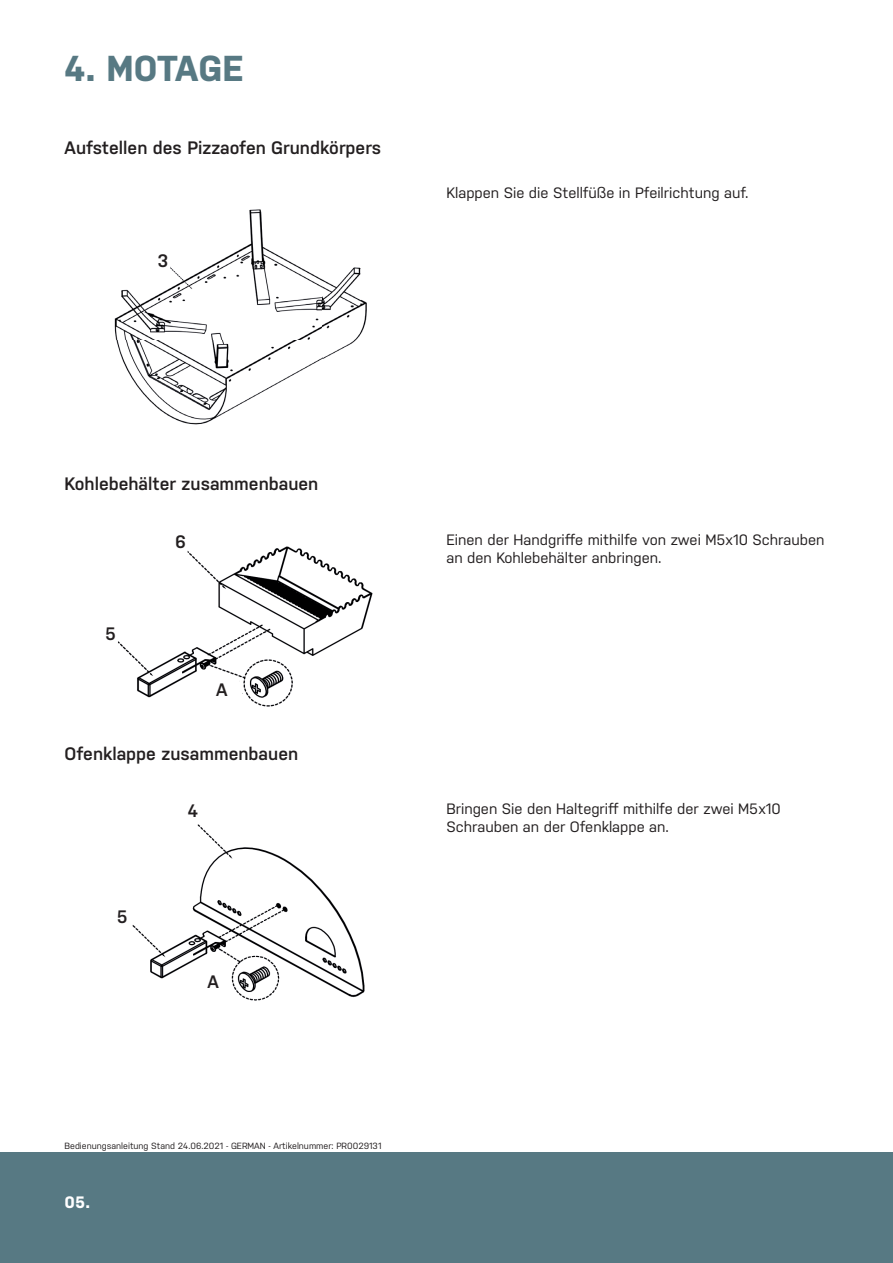
<style>
.page{position:relative;width:893px;height:1263px;background:#fff}
.page>*{position:absolute;margin:0;border:0;box-sizing:border-box;transform-origin:0 0}
.t1{font:700 36px "Nudista";color:#577983}
.t2{font:600 18px "Nudista";color:#231f20}
.t3{font:700 16.5px "Nudista";color:#fff}
.t4{font:15px/18px "Nudista";color:#231f20}
.t5{font:9px "Nudista";color:#231f20}
</style>
<div class="page">
<div style="left:0;top:1152px;width:893px;height:111px;background:#577983"></div>
<img style="left:114px;top:209px;width:253px;height:216px">
<img style="left:118px;top:546px;width:255px;height:161px">
<img style="left:132px;top:824px;width:233px;height:177px">
<div style="left:157px;top:254px;width:13px;height:15px;background:#fff"></div>
<h1 class="t1" style="left:65px;top:47px;width:180px">4. MOTAGE</h1>
<p class="t2" style="left:65px;top:137px;width:318px">Aufstellen des Pizzaofen Grundkörpers</p>
<p class="t2" style="left:157px;top:251px;width:12px">3</p>
<p class="t4" style="left:446px;top:184px;width:304px">Klappen Sie die Stellfüße in Pfeilrichtung auf.</p>
<p class="t2" style="left:65px;top:473px;width:255px">Kohlebehälter zusammenbauen</p>
<p class="t2" style="left:105px;top:623px;width:12px">5</p>
<p class="t2" style="left:175px;top:531px;width:13px">6</p>
<p class="t2" style="left:216px;top:680px;width:13px">A</p>
<p class="t2" style="left:65px;top:743px;width:235px">Ofenklappe zusammenbauen</p>
<p class="t2" style="left:117px;top:906px;width:12px">5</p>
<p class="t2" style="left:188px;top:800px;width:12px">4</p>
<p class="t2" style="left:207px;top:971px;width:13px">A</p>
<p class="t5" style="left:65px;top:1141px;width:318px">Bedienungsanleitung Stand 24.06.2021 - GERMAN - Artikelnummer: PR0029131</p>
<p class="t3" style="left:65px;top:1192px;width:27px">05.</p>
<p class="t4" style="left:446px;top:530px;width:380px">Einen der Handgriffe mithilfe von zwei M5x10 Schrauben an den Kohlebehälter anbringen.</p>
<p class="t4" style="left:446px;top:800px;width:336px">Bringen Sie den Haltegriff mithilfe der zwei M5x10<br>Schrauben an der Ofenklappe an.</p>
</div>
